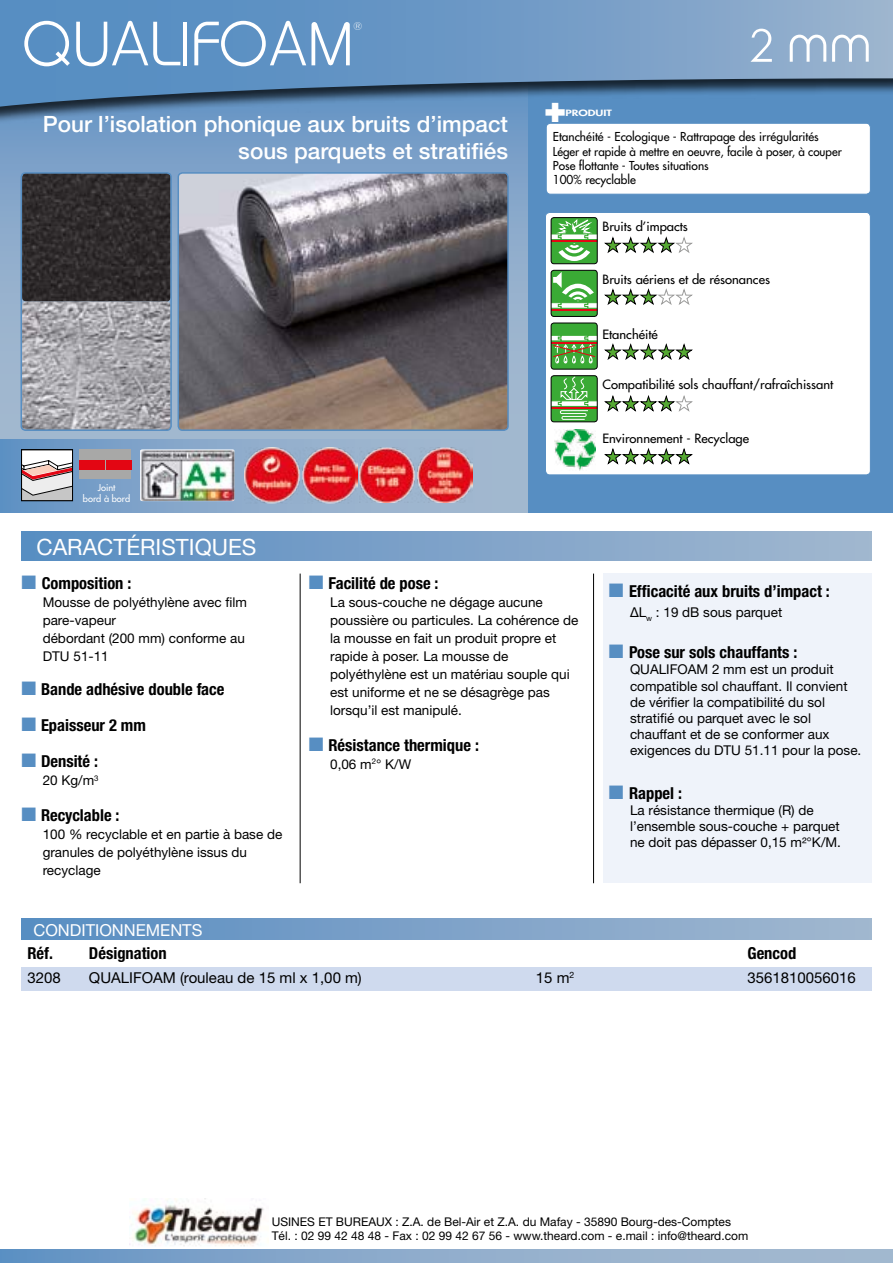
<style>
.page{position:relative;width:893px;height:1263px;background:#fff}
.page>*{position:absolute;margin:0;border:0;box-sizing:border-box;transform-origin:0 0}
.t1{font:500 62.7px "Crazy";color:#fff}
.t2{font:500 57.75px "Crazy";color:#fff}
.t3{font:800 31.95px "Futura";color:#fff}
.t4{font:500 22.5px/27px "Helvetica Neue";color:#fff;text-align:right}
.t5{font:22.5px "Helvetica Neue";color:#fff}
.t6{font:700 condensed 16.5px "Helvetica Neue";color:#000}
.t7{font:16.5px "Helvetica Neue";color:#fff}
.t8{font:15px "Helvetica Neue";color:#000}
.t9{font:13.5px/18px "Helvetica Neue";color:#000}
.t10{font:12.45px "Futura";color:#000;scale:1.04 1}
.t11{font:12px/14.4px "Futura";color:#000}
.t12{font:12px/14.4px "Helvetica Neue";color:#000}
.t13{font:500 11.25px "Crazy";color:#fff}
.t14{font:9.15px/11.1px "Futura";color:#fff;text-align:center}
.t15{font:800 8.4px "Futura";color:#fff;scale:1.42 1}
.s1{color:#578ec2}
.s2{font-style:inherit}
</style>
<div class="page">
<div style="left:522px;top:0;width:371px;height:512px;background:#578ec2"></div>
<svg style="left:0;top:438px;width:528px;height:74px;background:#8aa9ca"></svg>
<div style="left:21px;top:918px;width:850px;height:22px;background:linear-gradient(to right,#588dc2,#a2b7cf)"></div>
<div style="left:21px;top:967px;width:850px;height:24px;background:#cfdaee"></div>
<img style="left:130px;top:1199px;width:134px;height:48px">
<svg style="left:0;top:125px;width:528px;height:313px;background:#83a5c9"></svg>
<img style="left:178px;top:173px;width:328px;height:257px">
<div style="left:178px;top:172px;width:331px;height:259px;border:2px solid #578ec2;border-radius:4px"></div>
<img style="left:140px;top:450px;width:94px;height:51px">
<div style="left:546px;top:123px;width:324px;height:71px;background:#fff;border-radius:4px"></div>
<div style="left:546px;top:123px;width:325px;height:72px;border:1px solid #578ec2;border-radius:4px"></div>
<div style="left:0;top:0;width:893px;height:125px;background:#000;opacity:.75"></div>
<svg style="left:0;top:0;width:893px;height:107px;background:#648fba"></svg>
<svg style="left:0;top:1249px;width:893px;height:14px;background:#8aaacb"></svg>
<div style="left:22px;top:450px;width:51px;height:51px;background:#fff"></div>
<svg style="left:23px;top:460px;width:48px;height:39px;background:#ceb8b8"></svg>
<div style="left:21px;top:449px;width:52px;height:52px;border:1px solid #000"></div>
<div style="left:80px;top:449px;width:51px;height:30px;background:#a8a8a7"></div>
<div style="left:80px;top:460px;width:25px;height:10px;background:#e30613"></div>
<div style="left:106px;top:460px;width:25px;height:10px;background:#e30613"></div>
<div style="left:21px;top:531px;width:850px;height:30px;background:linear-gradient(to right,#588dc2,#a2b7cf)"></div>
<hr style="left:300px;top:574px;width:1px;height:309px;background:#000">
<hr style="left:593px;top:574px;width:1px;height:309px;background:#000">
<div style="left:603px;top:574px;width:268px;height:309px;background:#eff3fa"></div>
<img style="left:24px;top:175px;width:145px;height:253px">
<div style="left:21px;top:172px;width:151px;height:259px;border:2px solid #578ec2;border-radius:4px"></div>
<div style="left:545px;top:212px;width:325px;height:263px;background:#fff;border-radius:4px"></div>
<div style="left:545px;top:212px;width:326px;height:263px;border:1px solid #578ec2;border-radius:4px"></div>
<img style="left:555px;top:429px;width:40px;height:41px">
<svg style="left:551px;top:377px;width:46px;height:45px;background:#6fb662"></svg>
<div style="left:551px;top:375px;width:46px;height:47px;border:1px solid #000;border-radius:3px"></div>
<svg style="left:553px;top:270px;width:44px;height:45px"></svg>
<hr style="left:551px;top:309px;width:46px;height:2px;background:#e30613">
<div style="left:551px;top:270px;width:46px;height:47px;border:1px solid #000;border-radius:3px"></div>
<svg style="left:553px;top:219px;width:44px;height:45px"></svg>
<div style="left:551px;top:217px;width:46px;height:47px;border:1px solid #000;border-radius:3px"></div>
<svg style="left:551px;top:323px;width:46px;height:46px;background:#6ca854"></svg>
<div style="left:551px;top:323px;width:46px;height:46px;border:1px solid #000;border-radius:3px"></div>
<svg style="left:604px;top:236px;width:89px;height:17px"></svg>
<svg style="left:604px;top:448px;width:89px;height:17px"></svg>
<svg style="left:604px;top:288px;width:89px;height:17px"></svg>
<svg style="left:604px;top:343px;width:89px;height:17px"></svg>
<svg style="left:604px;top:395px;width:89px;height:17px"></svg>
<img style="left:245px;top:447px;width:112px;height:56px">
<img style="left:360px;top:447px;width:113px;height:56px">
<h1 class="t1" style="left:21px;top:6px;width:332px">QUALIFOAM</h1>
<h2 class="t2" style="left:749px;top:7px;width:124px">2 mm</h2>
<p class="t13" style="left:353px;top:19px;width:10px">®</p>
<h3 class="t4" style="left:43px;top:111px;width:467px">Pour l’isolation phonique aux bruits d’impact sous parquets et stratifiés</h3>
<p class="t14" style="left:83px;top:482px;width:49px">Joint<br>bord à bord</p>
<h3 class="t3" style="left:542px;top:90px;width:27px">+</h3>
<p class="t15" style="left:565px;top:108px;width:34px">PRODUIT</p>
<p class="t11" style="left:553px;top:130px;width:290px">Etanchéité - Ecologique - Rattrapage des irrégularités Léger et rapide à mettre en oeuvre, facile à poser, à couper Pose flottante - Toutes situations<br>100% recyclable</p>
<p class="t10" style="left:602px;top:218px;width:84px">Bruits d’impacts</p>
<p class="t10" style="left:602px;top:271px;width:163px">Bruits aériens et de résonances</p>
<p class="t10" style="left:602px;top:326px;width:55px">Etanchéité</p>
<p class="t10" style="left:602px;top:376px;width:224px">Compatibilité sols chauffant/rafraîchissant</p>
<p class="t10" style="left:602px;top:430px;width:142px">Environnement - Recyclage</p>
<h3 class="t5" style="left:36px;top:533px;width:221px">CARACTÉRISTIQUES</h3>
<p class="t6" style="left:21px;top:573px;width:111px"><span class="s1">■</span> Composition :</p>
<p class="t9" style="left:43px;top:593px;width:206px">Mousse de polyéthylène avec film pare-vapeur<br>débordant (200 mm) conforme au<br>DTU 51-11</p>
<p class="t6" style="left:21px;top:679px;width:205px"><span class="s1">■</span> Bande adhésive double face</p>
<p class="t6" style="left:21px;top:715px;width:126px"><span class="s1">■</span> Epaisseur 2 mm</p>
<p class="t6" style="left:21px;top:751px;width:78px"><span class="s1">■</span> Densité :</p>
<p class="t9" style="left:43px;top:771px;width:57px">20 Kg/m<sup>3</sup></p>
<p class="t6" style="left:21px;top:805px;width:100px"><span class="s1">■</span> Recyclable :</p>
<p class="t9" style="left:43px;top:825px;width:241px">100 % recyclable et en partie à base de granules de polyéthylène issus du recyclage</p>
<p class="t6" style="left:309px;top:573px;width:131px"><span class="s1">■</span> Facilité de pose :</p>
<p class="t9" style="left:330px;top:593px;width:250px">La sous-couche ne dégage aucune poussière ou particules. La cohérence de la mousse en fait un produit propre et rapide à poser. La mousse de polyéthylène est un matériau souple qui est uniforme et ne se désagrège pas lorsqu’il est manipulé.</p>
<p class="t6" style="left:309px;top:735px;width:172px"><span class="s1">■</span> Résistance thermique :</p>
<p class="t9" style="left:330px;top:755px;width:83px">0,06 m<sup>2</sup>° K/W</p>
<p class="t6" style="left:609px;top:581px;width:223px"><span class="s1">■</span> Efficacité aux bruits d’impact :</p>
<p class="t9" style="left:630px;top:603px;width:154px"><span class="s2">∆L</span><sub>w</sub> <span class="s2">:</span> 19 dB sous parquet</p>
<p class="t6" style="left:609px;top:642px;width:190px"><span class="s1">■</span> Pose sur sols chauffants :</p>
<p class="t9" style="left:630px;top:661px;width:233px;line-height:16.2px">QUALIFOAM 2 mm est un produit compatible sol chauffant. Il convient de vérifier la compatibilité du sol stratifié ou parquet avec le sol chauffant et de se conformer aux exigences du DTU 51.11 pour la pose.</p>
<p class="t6" style="left:609px;top:783px;width:75px"><span class="s1">■</span> Rappel :</p>
<p class="t9" style="left:630px;top:802px;width:212px;line-height:16.2px">La résistance thermique (R) de l’ensemble sous-couche + parquet ne doit pas dépasser 0,15 m²°K/M.</p>
<p class="t7" style="left:33px;top:920px;width:170px">CONDITIONNEMENTS</p>
<p class="t6" style="left:27px;top:944px;width:27px">Réf.</p>
<p class="t6" style="left:89px;top:944px;width:79px">Désignation</p>
<p class="t6" style="left:747px;top:944px;width:50px">Gencod</p>
<p class="t8" style="left:27px;top:969px;width:35px">3208</p>
<p class="t8" style="left:89px;top:969px;width:274px">QUALIFOAM (rouleau de 15 ml x 1,00 m)</p>
<p class="t8" style="left:536px;top:969px;width:40px">15 m<sup>2</sup></p>
<p class="t8" style="left:747px;top:969px;width:110px">3561810056016</p>
<p class="t12" style="left:272px;top:1214px;width:478px">USINES ET BUREAUX : Z.A. de Bel-Air et Z.A. du Mafay - 35890 Bourg-des-Comptes<br>Tél. : 02 99 42 48 48 - Fax : 02 99 42 67 56 - www.theard.com - e.mail : info@theard.com</p>
</div>
